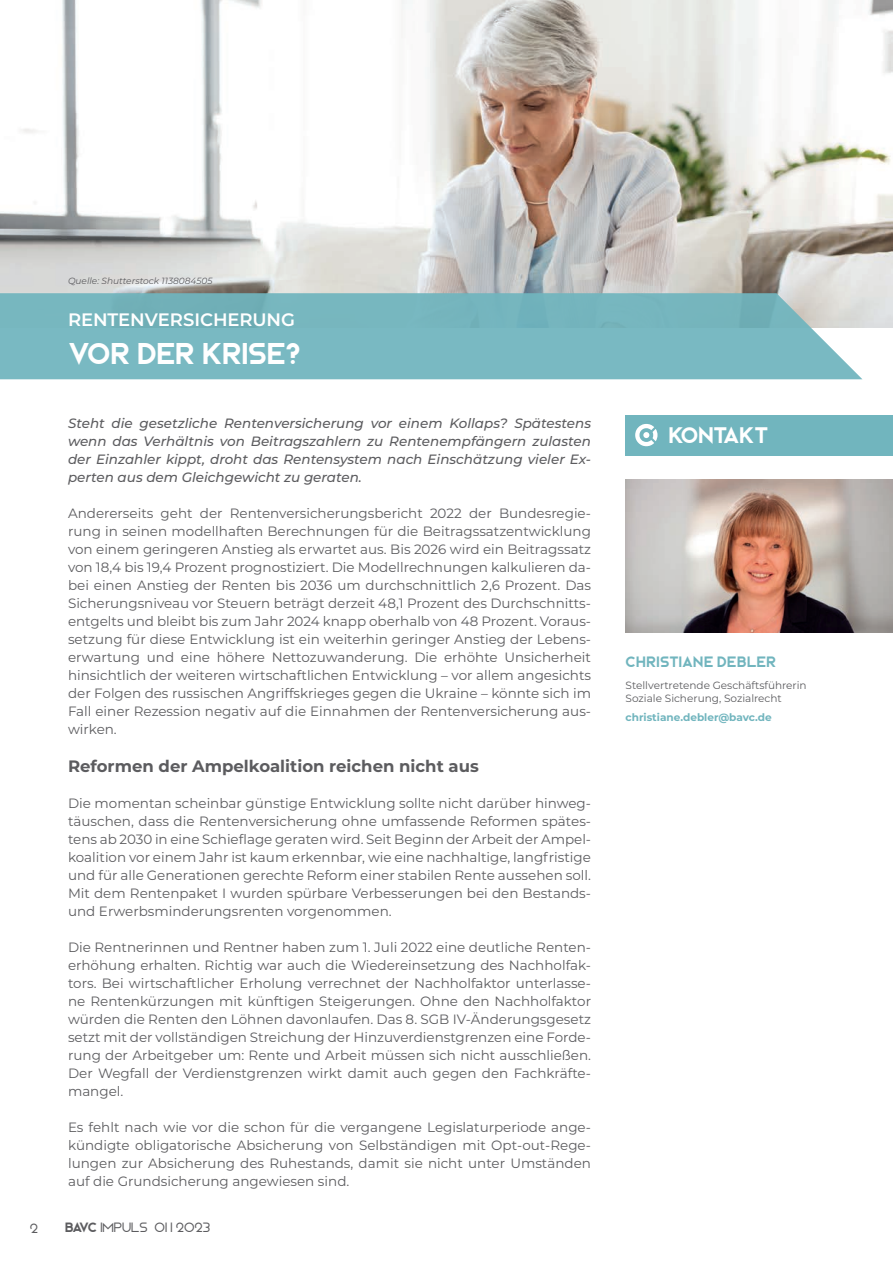
<style>
.page{position:relative;width:893px;height:1263px;background:#fff}
.page>*{position:absolute;margin:0;border:0;box-sizing:border-box;transform-origin:0 0}
.t1{font:30px "Bjorn";color:#fff}
.t2{font:22.5px "Bjorn";color:#fff}
.t3{font:600 18px "Montserrat";letter-spacing:-.005em;color:#fff}
.t4{font:700 16.5px "Montserrat";color:#5c5c5f}
.t5{font:15px "Bjorn";letter-spacing:.025em;color:#71b5be}
.t6{font:13.5px/18px "Montserrat";color:#5c5c5f;text-align:justify}
.t7{font:italic 500 13.5px/18px "Montserrat";color:#5c5c5f;text-align:justify}
.t8{font:300 13.5px "Bjorn";color:#5c5c5f}
.t9{font:10.5px/12.6px "Montserrat";color:#5c5c5f}
.t10{font:700 10.5px "Montserrat";color:#71b5be}
.t11{font:italic 9px "Montserrat";color:#5c5c5f}
.s1{font-weight:400}
</style>
<div class="page">
<img style="left:0;top:0;width:893px;height:327px">
<svg style="left:0;top:293px;width:862px;height:86px;fill:#79b9c2"></svg>
<div style="left:626px;top:415px;width:267px;height:40px;background:#71b5be"></div>
<svg style="left:635px;top:424px;width:22px;height:22px"></svg>
<img style="left:626px;top:479px;width:267px;height:153px">
<p class="t11" style="left:68px;top:274px;width:146px">Quelle: Shutterstock 1138084505</p>
<h3 class="t3" style="left:68px;top:306px;width:229px">RENTENVERSICHERUNG</h3>
<h1 class="t1" style="left:68px;top:335px;width:234px">VOR DER KRISE?</h1>
<p class="t7" style="left:68px;top:414px;width:525px">Steht die gesetzliche Rentenversicherung vor einem Kollaps? Spätestens wenn das Verhältnis von Beitragszahlern zu Rentenempfängern zulasten der Einzahler kippt, droht das Rentensystem nach Einschätzung vieler Ex&shy;perten aus dem Gleichgewicht zu geraten.</p>
<p class="t6" style="left:68px;top:504px;width:525px">Andererseits geht der Rentenversicherungsbericht 2022 der Bundesregie&shy;rung in seinen modellhaften Berechnungen für die Beitragssatzentwicklung von einem geringeren Anstieg als erwartet aus. Bis 2026 wird ein Beitragssatz von 18,4 bis 19,4 Prozent prognostiziert. Die Modellrechnungen kalkulieren da&shy;bei einen Anstieg der Renten bis 2036 um durchschnittlich 2,6 Prozent. Das Sicherungsniveau vor Steuern beträgt derzeit 48,1 Prozent des Durchschnitts&shy;entgelts und bleibt bis zum Jahr 2024 knapp oberhalb von 48 Prozent. Voraus&shy;setzung für diese Entwicklung ist ein weiterhin geringer Anstieg der Lebens&shy;erwartung und eine höhere Nettozuwanderung. Die erhöhte Unsicherheit hinsichtlich der weiteren wirtschaftlichen Entwicklung – vor allem angesichts der Folgen des russischen Angriffskrieges gegen die Ukraine – könnte sich im Fall einer Rezession negativ auf die Einnahmen der Rentenversicherung aus&shy;wirken.</p>
<p class="t4" style="left:68px;top:754px;width:412px">Reformen der Ampelkoalition reichen nicht aus</p>
<p class="t6" style="left:68px;top:793px;width:525px">Die momentan scheinbar günstige Entwicklung sollte nicht darüber hinweg&shy;täuschen, dass die Rentenversicherung ohne umfassende Reformen spätes&shy;tens ab 2030 in eine Schieflage geraten wird. Seit Beginn der Arbeit der Ampel&shy;koalition vor einem Jahr ist kaum erkennbar, wie eine nachhaltige, langfristige und für alle Generationen gerechte Reform einer stabilen Rente aussehen soll.<br>Mit dem Rentenpaket I wurden spürbare Verbesserungen bei den Bestands&shy;und Erwerbsminderungsrenten vorgenommen.</p>
<p class="t6" style="left:68px;top:937px;width:525px">Die Rentnerinnen und Rentner haben zum 1. Juli 2022 eine deutliche Renten&shy;erhöhung erhalten. Richtig war auch die Wiedereinsetzung des Nachholfak&shy;tors. Bei wirtschaftlicher Erholung verrechnet der Nachholfaktor unterlasse&shy;ne Rentenkürzungen mit künftigen Steigerungen. Ohne den Nachholfaktor würden die Renten den Löhnen davonlaufen. Das 8. SGB IV-Änderungsgesetz setzt mit der vollständigen Streichung der Hinzuverdienstgrenzen eine Forde&shy;rung der Arbeitgeber um: Rente und Arbeit müssen sich nicht ausschließen.<br>Der Wegfall der Verdienstgrenzen wirkt damit auch gegen den Fachkräfte&shy;mangel.</p>
<p class="t6" style="left:68px;top:1117px;width:524px">Es fehlt nach wie vor die schon für die vergangene Legislaturperiode ange&shy;kündigte obligatorische Absicherung von Selbständigen mit Opt-out-Rege&shy;lungen zur Absicherung des Ruhestands, damit sie nicht unter Umständen auf die Grundsicherung angewiesen sind.</p>
<p class="t8" style="left:30px;top:1220px;width:10px">2</p>
<p class="t8" style="left:65px;top:1219px;width:147px"><span class="s1">BAVC</span> IMPULS 01 I 2023</p>
<h2 class="t2" style="left:669px;top:422px;width:101px">KONTAKT</h2>
<p class="t5" style="left:626px;top:653px;width:152px">CHRISTIANE DEBLER</p>
<p class="t9" style="left:626px;top:679px;width:183px">Stellvertretende Geschäftsführerin<br>Soziale Sicherung, Sozialrecht</p>
<p class="t10" style="left:626px;top:710px;width:148px">christiane.debler@bavc.de</p>
</div>
